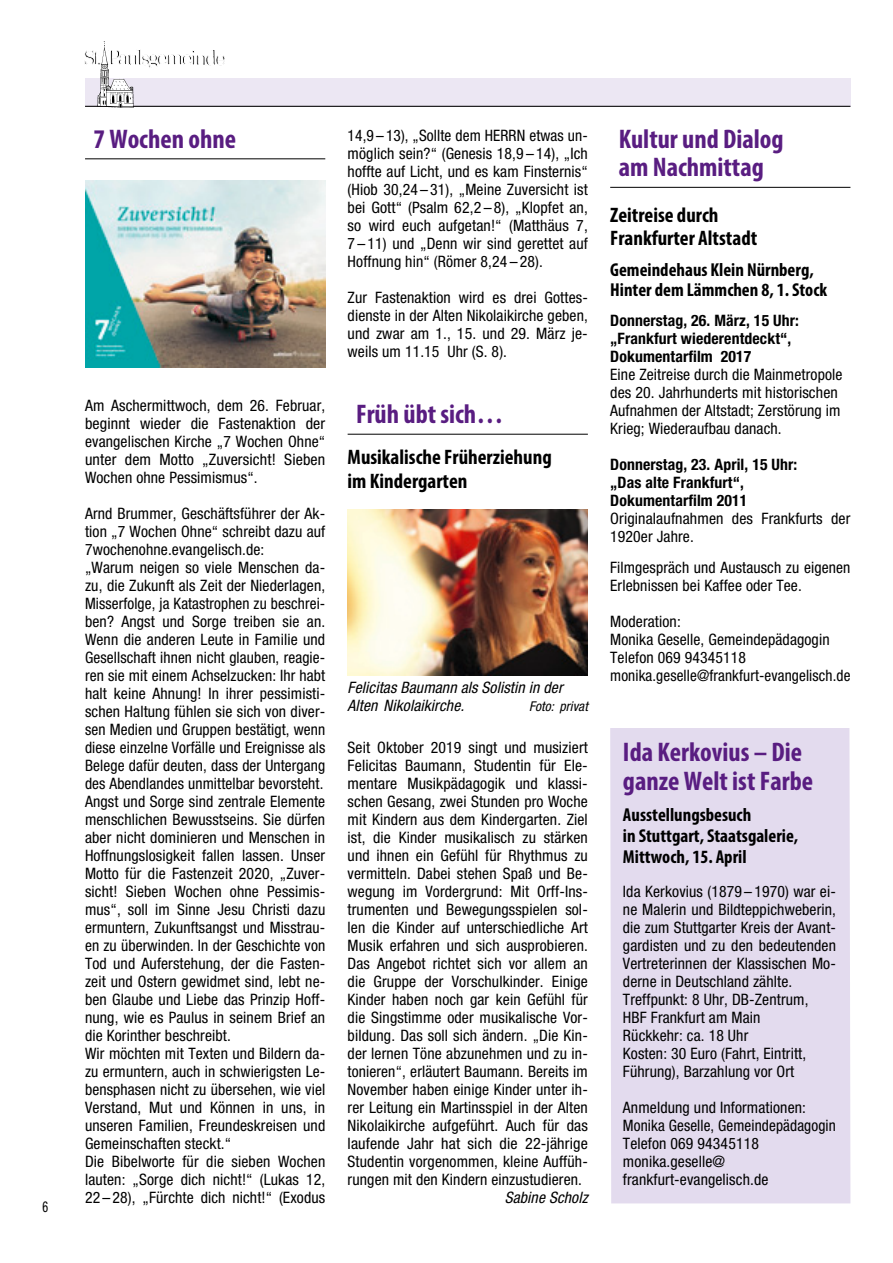
<style>
.page{position:relative;width:893px;height:1263px;background:#fff}
.page>*{position:absolute;margin:0;border:0;box-sizing:border-box;transform-origin:0 0}
.Grundtext{font:700 condensed 27px/28.5px "Myriad Pro";color:#591d81}
.Grundtext-2{font:700 condensed 21px "Myriad Pro";color:#000}
.Grundtext-3{font:700 condensed 18.75px "Myriad Pro";color:#000}
.Grundtext_Grundlinie{font:condensed 15.75px/18px "Helvetica Neue LT Std";letter-spacing:.01em;color:#000;text-align:justify}
.Grundtext-4{font:condensed 15.75px/18px "Helvetica Neue LT Std";letter-spacing:.01em;color:#000}
.Grundtext-5{font:700 condensed 15.75px/18px "Helvetica Neue LT Std";letter-spacing:.01em;color:#000}
.Grundtext-6{font:italic condensed 15.75px "Helvetica Neue LT Std";letter-spacing:.01em;color:#000}
.Grundtext_Grundlinie-2{font:italic condensed 15.75px "Helvetica Neue LT Std";letter-spacing:.01em;color:#000}
.t1{font:condensed 15px "Helvetica Neue LT Std";color:#000;scale:.8 1}
.Grundtext-7{font:italic condensed 13.5px "Helvetica Neue LT Std";letter-spacing:.01em;color:#000}
</style>
<div class="page">
<div style="left:85px;top:78px;width:765px;height:29px;background:#ece7f3"></div>
<hr style="left:85px;top:106px;width:765px;height:1px;background:#000">
<hr style="left:85px;top:158px;width:240px;height:1px;background:#000">
<hr style="left:348px;top:434px;width:240px;height:1px;background:#000">
<hr style="left:610px;top:187px;width:240px;height:1px;background:#000">
<svg style="left:84px;top:48px;width:141px;height:59px"></svg>
<img style="left:348px;top:510px;width:240px;height:165px">
<img style="left:85px;top:181px;width:240px;height:187px">
<div style="left:610px;top:728px;width:240px;height:475px;background:#e3dbee"></div>
<p class="t1" style="left:43px;top:1198px;width:9px">6</p>
<p class="Grundtext" style="left:94px;top:124px;width:144px">7 Wochen ohne</p>
<p class="Grundtext_Grundlinie" style="left:85px;top:397px;width:242px">Am Aschermittwoch, dem 26. Februar, beginnt wieder die Fastenaktion der evangelischen Kirche „7 Wochen Ohne“ unter dem Motto „Zuversicht! Sieben Wochen ohne Pessimismus“.</p>
<p class="Grundtext_Grundlinie" style="left:85px;top:505px;width:242px">Arnd Brummer, Geschäftsführer der Ak&shy;tion „7 Wochen Ohne“ schreibt dazu auf 7wochenohne.evangelisch.de:</p>
<p class="Grundtext_Grundlinie" style="left:85px;top:559px;width:242px">„Warum neigen so viele Menschen da&shy;zu, die Zukunft als Zeit der Niederlagen, Misserfolge, ja Katastrophen zu beschrei&shy;ben? Angst und Sorge treiben sie an.<br>Wenn die anderen Leute in Familie und Gesellschaft ihnen nicht glauben, reagie&shy;ren sie mit einem Achselzucken: Ihr habt halt keine Ahnung! In ihrer pessimisti&shy;schen Haltung fühlen sie sich von diver&shy;sen Medien und Gruppen bestätigt, wenn diese einzelne Vorfälle und Ereignisse als Belege dafür deuten, dass der Untergang des Abendlandes unmittelbar bevorsteht.</p>
<p class="Grundtext_Grundlinie" style="left:85px;top:793px;width:242px">Angst und Sorge sind zentrale Elemente menschlichen Bewusstseins. Sie dürfen aber nicht dominieren und Menschen in Hoffnungslosigkeit fallen lassen. Unser Motto für die Fastenzeit 2020, „Zuver&shy;sicht! Sieben Wochen ohne Pessimis&shy;mus“, soll im Sinne Jesu Christi dazu ermuntern, Zukunftsangst und Misstrau&shy;en zu überwinden. In der Geschichte von Tod und Auferstehung, der die Fasten&shy;zeit und Ostern gewidmet sind, lebt ne&shy;ben Glaube und Liebe das Prinzip Hoff&shy;nung, wie es Paulus in seinem Brief an die Korinther beschreibt.</p>
<p class="Grundtext_Grundlinie" style="left:85px;top:1045px;width:242px">Wir möchten mit Texten und Bildern da&shy;zu ermuntern, auch in schwierigsten Le&shy;bensphasen nicht zu übersehen, wie viel Verstand, Mut und Können in uns, in unseren Familien, Freundeskreisen und Gemeinschaften steckt.“</p>
<p class="Grundtext_Grundlinie" style="left:85px;top:1153px;width:242px">Die Bibelworte für die sieben Wochen lauten: „Sorge dich nicht!“ (Lukas 12, 22 – 28), „Fürchte dich nicht!“ (Exodus</p>
<p class="Grundtext_Grundlinie" style="left:348px;top:126px;width:242px">14,9 – 13), „Sollte dem HERRN etwas un&shy;möglich sein?“ (Genesis 18,9 – 14), „Ich hoffte auf Licht, und es kam Finsternis“ (Hiob 30,24 – 31), „Meine Zuversicht ist bei Gott“ (Psalm 62,2 – 8), „Klopfet an, so wird euch aufgetan!“ (Matthäus 7, 7 – 11) und „Denn wir sind gerettet auf Hoffnung hin“ (Römer 8,24 – 28).</p>
<p class="Grundtext-4" style="left:348px;top:288px;width:242px;text-align:justify">Zur Fastenaktion wird es drei Gottes&shy;dienste in der Alten Nikolaikirche geben, und zwar am 1., 15. und 29. März je&shy;weils um 11.15 Uhr (S. 8).</p>
<p class="Grundtext" style="left:356px;top:399px;width:149px">Früh übt sich…</p>
<p class="Grundtext-2" style="left:348px;top:444px;width:206px">Musikalische Früherziehung</p>
<p class="Grundtext-2" style="left:348px;top:468px;width:121px">im Kindergarten</p>
<p class="Grundtext-6" style="left:348px;top:678px;width:217px">Felicitas Baumann als Solistin in der</p>
<p class="Grundtext-6" style="left:348px;top:696px;width:118px">Alten Nikolaikirche.</p>
<p class="Grundtext-7" style="left:529px;top:699px;width:60px">Foto: privat</p>
<p class="Grundtext_Grundlinie" style="left:348px;top:739px;width:242px">Seit Oktober 2019 singt und musiziert Felicitas Baumann, Studentin für Ele&shy;mentare Musikpädagogik und klassi&shy;schen Gesang, zwei Stunden pro Woche mit Kindern aus dem Kindergarten. Ziel ist, die Kinder musikalisch zu stärken und ihnen ein Gefühl für Rhythmus zu vermitteln. Dabei stehen Spaß und Be&shy;wegung im Vordergrund: Mit Orff-Ins&shy;trumenten und Bewegungsspielen sol&shy;len die Kinder auf unterschiedliche Art Musik erfahren und sich ausprobieren.<br>Das Angebot richtet sich vor allem an die Gruppe der Vorschulkinder. Einige Kinder haben noch gar kein Gefühl für die Singstimme oder musikalische Vor&shy;bildung. Das soll sich ändern. „Die Kin&shy;der lernen Töne abzunehmen und zu in&shy;tonieren“, erläutert Baumann. Bereits im November haben einige Kinder unter ih&shy;rer Leitung ein Martinsspiel in der Alten Nikolaikirche aufgeführt. Auch für das laufende Jahr hat sich die 22-jährige Studentin vorgenommen, kleine Auffüh&shy;rungen mit den Kindern einzustudieren.</p>
<p class="Grundtext_Grundlinie-2" style="left:505px;top:1189px;width:85px">Sabine Scholz</p>
<p class="Grundtext" style="left:619px;top:124px;width:166px">Kultur und Dialog</p>
<p class="Grundtext" style="left:619px;top:153px;width:147px">am Nachmittag</p>
<p class="Grundtext-2" style="left:610px;top:202px;width:110px">Zeitreise durch</p>
<p class="Grundtext-2" style="left:610px;top:225px;width:149px">Frankfurter Altstadt</p>
<p class="Grundtext-3" style="left:610px;top:258px;width:205px">Gemeindehaus Klein Nürnberg,</p>
<p class="Grundtext-3" style="left:610px;top:278px;width:218px">Hinter dem Lämmchen 8, 1. Stock</p>
<p class="Grundtext-5" style="left:610px;top:311px;width:190px">Donnerstag, 26. März, 15 Uhr: „Frankfurt wiederentdeckt“,</p>
<p class="Grundtext-5" style="left:610px;top:347px;width:143px">Dokumentarfilm 2017</p>
<p class="Grundtext-4" style="left:610px;top:365px;width:234px">Eine Zeitreise durch die Mainmetropole des 20. Jahrhunderts mit historischen Aufnahmen der Altstadt; Zerstörung im Krieg; Wiederaufbau danach.</p>
<p class="Grundtext-5" style="left:610px;top:455px;width:189px">Donnerstag, 23. April, 15 Uhr:</p>
<p class="Grundtext-5" style="left:610px;top:473px;width:135px">„Das alte Frankfurt“,</p>
<p class="Grundtext-5" style="left:610px;top:491px;width:139px">Dokumentarfilm 2011</p>
<p class="Grundtext-4" style="left:610px;top:509px;width:242px">Originalaufnahmen des Frankfurts der<br>1920er Jahre.</p>
<p class="Grundtext_Grundlinie" style="left:610px;top:559px;width:242px">Filmgespräch und Austausch zu eigenen<br>Erlebnissen bei Kaffee oder Tee.</p>
<p class="Grundtext_Grundlinie" style="left:610px;top:613px;width:72px">Moderation:</p>
<p class="Grundtext_Grundlinie" style="left:610px;top:631px;width:221px">Monika Geselle, Gemeindepädagogin</p>
<p class="Grundtext_Grundlinie" style="left:610px;top:649px;width:137px">Telefon 069 94345118</p>
<p class="Grundtext_Grundlinie" style="left:610px;top:667px;width:242px">monika.geselle@frankfurt-evangelisch.de</p>
<p class="Grundtext" style="left:623px;top:737px;width:192px">Ida Kerkovius – Die ganze Welt ist Farbe</p>
<p class="Grundtext-3" style="left:623px;top:803px;width:130px">Ausstellungsbesuch</p>
<p class="Grundtext-3" style="left:623px;top:824px;width:177px">in Stuttgart, Staatsgalerie,</p>
<p class="Grundtext-3" style="left:623px;top:845px;width:125px">Mittwoch, 15. April</p>
<p class="Grundtext_Grundlinie" style="left:623px;top:883px;width:215px">Ida Kerkovius (1879 – 1970) war ei&shy;ne Malerin und Bildteppichweberin, die zum Stuttgarter Kreis der Avant&shy;gardisten und zu den bedeutenden Vertreterinnen der Klassischen Mo&shy;derne in Deutschland zählte.</p>
<p class="Grundtext_Grundlinie" style="left:623px;top:991px;width:187px">Treffpunkt: 8 Uhr, DB-Zentrum,<br>HBF Frankfurt am Main</p>
<p class="Grundtext-4" style="left:623px;top:1027px;width:127px">Rückkehr: ca. 18 Uhr</p>
<p class="Grundtext-4" style="left:623px;top:1045px;width:185px">Kosten: 30 Euro (Fahrt, Eintritt,<br>Führung), Barzahlung vor Ort</p>
<p class="Grundtext-4" style="left:623px;top:1099px;width:184px">Anmeldung und Informationen:</p>
<p class="Grundtext-4" style="left:623px;top:1117px;width:214px">Monika Geselle, Gemeindepädagogin</p>
<p class="Grundtext-4" style="left:623px;top:1135px;width:137px">Telefon 069 94345118</p>
<p class="Grundtext_Grundlinie" style="left:623px;top:1153px;width:104px">monika.geselle@</p>
<p class="Grundtext_Grundlinie" style="left:623px;top:1171px;width:147px">frankfurt-evangelisch.de</p>
</div>
